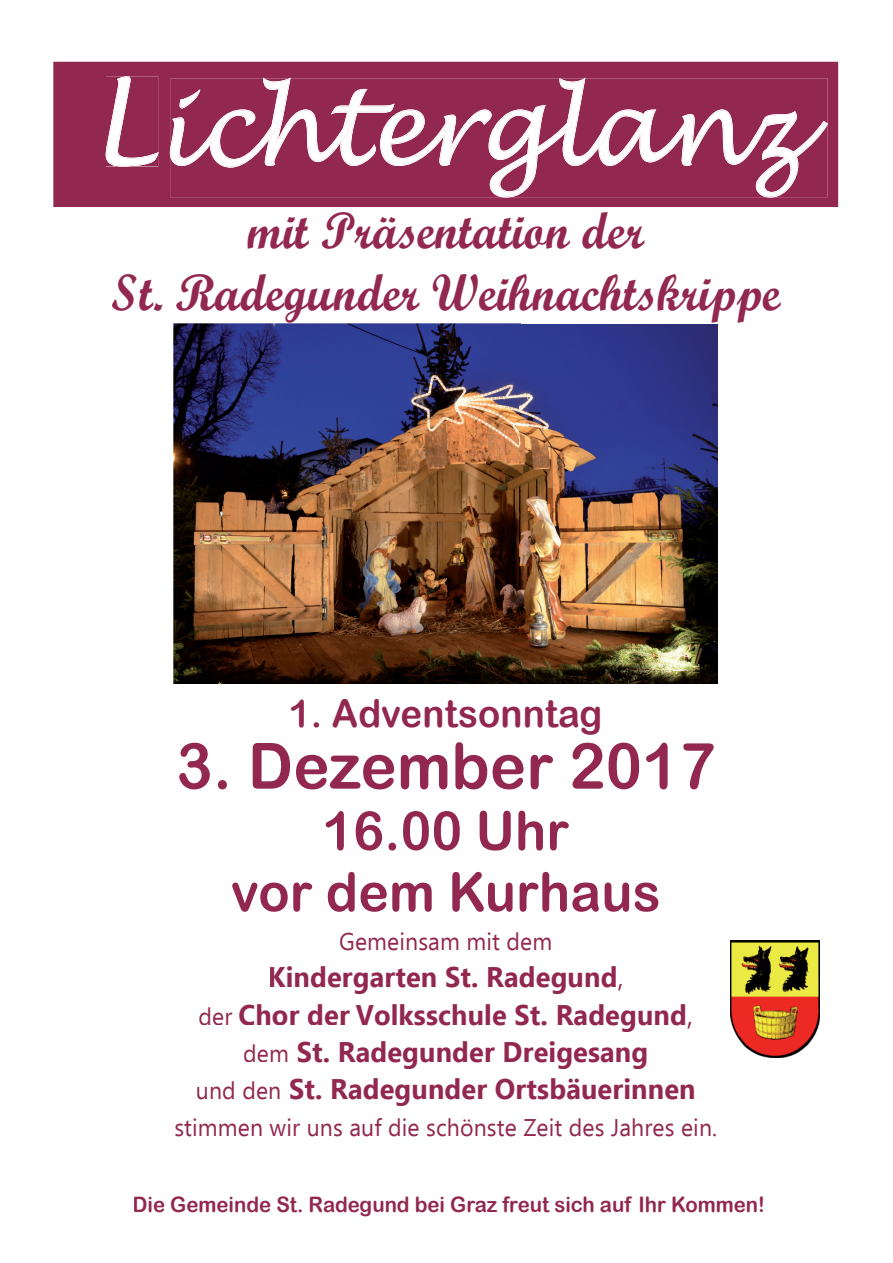
<style>
.page{position:relative;width:893px;height:1263px;background:#fff}
.page>*{position:absolute;margin:0;border:0;box-sizing:border-box;transform-origin:0 0}
.t1{font:italic 100.65px "Lucida Handwriting";letter-spacing:.005em;color:#fff;scale:.96 1}
.t2{font:63.75px "Arial Rounded MT Bold";letter-spacing:.005em;color:#92284f;scale:.96 1}
.t3{font:53.85px/61.2px "Arial Rounded MT Bold";letter-spacing:.005em;color:#92284f;text-align:center;scale:.96 1}
.t4{font:51px/61.2px "Script MT Bold";letter-spacing:.005em;color:#92284f;text-align:center;scale:.96 1}
.t5{font:38.25px "Arial Rounded MT Bold";letter-spacing:.005em;color:#92284f;scale:.96 1}
.t6{font:700 28.35px/37px "Ebrima";letter-spacing:.005em;color:#92284f;text-align:center;scale:.96 1}
.t7{font:24.15px "Ebrima";letter-spacing:.005em;color:#92284f;scale:.96 1}
.t8{font:21.3px "Arial Rounded MT Bold";color:#92284f;scale:.96 1}
.s1{font-size:110.55px}
.s2{font-weight:400}
.s3{font-weight:400;font-size:24.15px}
</style>
<div class="page">
<img style="left:730px;top:941px;width:90px;height:116px">
<img style="left:173px;top:324px;width:545px;height:359px">
<div style="left:53px;top:62px;width:785px;height:145px;background:#92284f"></div>
<svg style="left:106px;top:76px;width:53px;height:91px;background:#98355a"></svg>
<svg style="left:170px;top:78px;width:658px;height:120px;background:#983459"></svg>
<h1 class="t1" style="left:89px;top:68px;width:744px"><span class="s1">L</span>ichterglanz</h1>
<h3 class="t4" style="left:111px;top:200px;width:698px">mit Präsentation der<br>St. Radegunder Weihnachtskrippe</h3>
<h3 class="t5" style="left:289px;top:691px;width:328px">1. Adventsonntag</h3>
<h2 class="t2" style="left:176px;top:728px;width:563px">3. Dezember 2017</h2>
<h3 class="t3" style="left:231px;top:799px;width:449px">16.00 Uhr<br>vor dem Kurhaus</h3>
<p class="t7" style="left:339px;top:924px;width:224px">Gemeinsam mit dem</p>
<p class="t6" style="left:196px;top:960px;width:522px">Kindergarten St. Radegund<span class="s2">,<br></span><span class="s3">der</span> Chor der Volksschule St. Radegund<span class="s2">, </span><span class="s3">dem</span> St. Radegunder Dreigesang<br><span class="s3">und den</span> St. Radegunder Ortsbäuerinnen</p>
<p class="t7" style="left:174px;top:1110px;width:567px">stimmen wir uns auf die schönste Zeit des Jahres ein.</p>
<p class="t8" style="left:133px;top:1191px;width:660px">Die Gemeinde St. Radegund bei Graz freut sich auf Ihr Kommen!</p>
</div>
